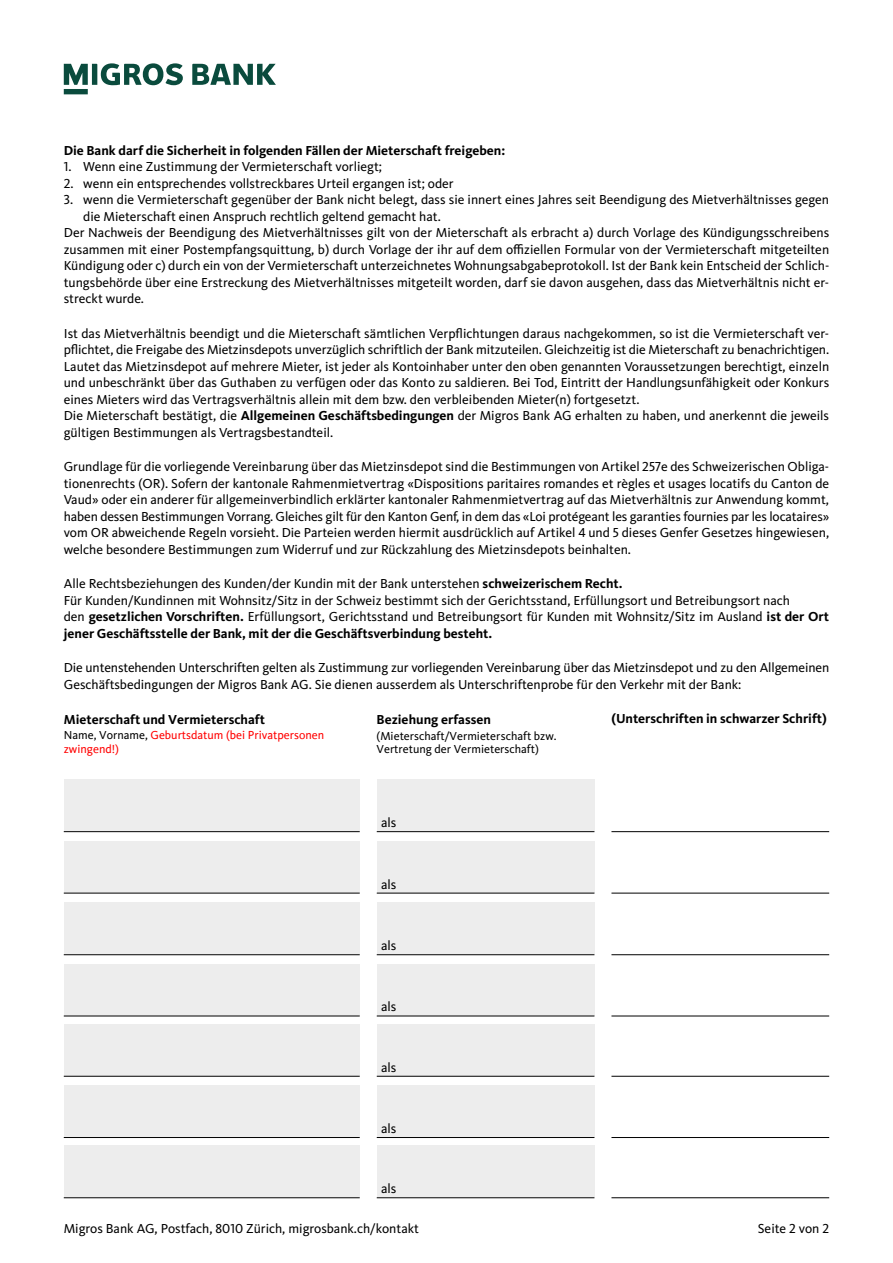
<style>
.page{position:relative;width:893px;height:1263px;background:#fff}
.page>*{position:absolute;margin:0;border:0;box-sizing:border-box;transform-origin:0 0}
.t1{font:13.5px/16.5px "Migrosbank Kievit";color:#000}
.t2{font:700 13.5px "Migrosbank Kievit";color:#000}
.t3{font:12px/13.6px "Migrosbank Kievit";color:#000}
.t4{font:12px/14.4px "Migrosbank Kievit";color:#f00}
.s1{font-weight:700}
.s2{color:#000}
.s3{font-style:inherit}
</style>
<div class="page">
<svg style="left:64px;top:63px;width:212px;height:31px"></svg>
<div style="left:64px;top:779px;width:296px;height:52px;background:#ededed"></div>
<hr style="left:64px;top:831px;width:296px;height:1px;background:#000">
<div style="left:377px;top:779px;width:217px;height:52px;background:#ededed"></div>
<hr style="left:377px;top:831px;width:217px;height:1px;background:#000">
<hr style="left:611px;top:831px;width:218px;height:1px;background:#000">
<div style="left:64px;top:841px;width:296px;height:52px;background:#ededed"></div>
<hr style="left:64px;top:893px;width:296px;height:1px;background:#000">
<div style="left:64px;top:902px;width:296px;height:52px;background:#ededed"></div>
<hr style="left:64px;top:954px;width:296px;height:1px;background:#000">
<div style="left:64px;top:964px;width:296px;height:51px;background:#ededed"></div>
<hr style="left:64px;top:1016px;width:296px;height:1px;background:#000">
<div style="left:64px;top:1024px;width:296px;height:52px;background:#ededed"></div>
<hr style="left:64px;top:1076px;width:296px;height:1px;background:#000">
<div style="left:64px;top:1085px;width:296px;height:52px;background:#ededed"></div>
<hr style="left:64px;top:1137px;width:296px;height:1px;background:#000">
<div style="left:64px;top:1145px;width:296px;height:52px;background:#ededed"></div>
<hr style="left:64px;top:1197px;width:296px;height:1px;background:#000">
<div style="left:377px;top:841px;width:217px;height:52px;background:#ededed"></div>
<hr style="left:377px;top:893px;width:217px;height:1px;background:#000">
<div style="left:377px;top:902px;width:217px;height:52px;background:#ededed"></div>
<hr style="left:377px;top:954px;width:217px;height:1px;background:#000">
<div style="left:377px;top:964px;width:217px;height:51px;background:#ededed"></div>
<hr style="left:377px;top:1016px;width:217px;height:1px;background:#000">
<div style="left:377px;top:1024px;width:217px;height:52px;background:#ededed"></div>
<hr style="left:377px;top:1076px;width:217px;height:1px;background:#000">
<div style="left:377px;top:1085px;width:217px;height:52px;background:#ededed"></div>
<hr style="left:377px;top:1137px;width:217px;height:1px;background:#000">
<div style="left:377px;top:1145px;width:217px;height:52px;background:#ededed"></div>
<hr style="left:377px;top:1197px;width:217px;height:1px;background:#000">
<hr style="left:611px;top:893px;width:218px;height:1px;background:#000">
<hr style="left:611px;top:954px;width:218px;height:1px;background:#000">
<hr style="left:611px;top:1016px;width:218px;height:1px;background:#000">
<hr style="left:611px;top:1076px;width:218px;height:1px;background:#000">
<hr style="left:611px;top:1137px;width:218px;height:1px;background:#000">
<hr style="left:611px;top:1197px;width:218px;height:1px;background:#000">
<p class="t2" style="left:64px;top:142px;width:443px">Die Bank darf die Sicherheit in folgenden Fällen der Mieterschaft freigeben:</p>
<p class="t1" style="left:64px;top:158px;width:320px">1. Wenn eine Zustimmung der Vermieterschaft vorliegt;</p>
<p class="t1" style="left:64px;top:175px;width:391px">2. wenn ein entsprechendes vollstreckbares Urteil ergangen ist; oder</p>
<p class="t1" style="left:64px;top:191px;width:767px">3. wenn die Vermieterschaft gegenüber der Bank nicht belegt, dass sie innert eines Jahres seit Beendigung des Mietverhältnisses gegen</p>
<p class="t1" style="left:83px;top:208px;width:359px">die Mieterschaft einen Anspruch rechtlich geltend gemacht hat.</p>
<p class="t1" style="left:64px;top:224px;width:767px">Der Nachweis der Beendigung des Mietverhältnisses gilt von der Mieterschaft als erbracht a) durch Vorlage des Kündigungsschreibens</p>
<p class="t1" style="left:64px;top:241px;width:767px">zusammen mit einer Postempfangsquittung, b) durch Vorlage der ihr auf dem offiziellen Formular von der Vermieterschaft mitgeteilten</p>
<p class="t1" style="left:64px;top:257px;width:767px">Kündigung oder c) durch ein von der Vermieterschaft unterzeichnetes Wohnungsabgabeprotokoll. Ist der Bank kein Entscheid der Schlich-</p>
<p class="t1" style="left:64px;top:274px;width:767px">tungsbehörde über eine Erstreckung des Mietverhältnisses mitgeteilt worden, darf sie davon ausgehen, dass das Mietverhältnis nicht er-</p>
<p class="t1" style="left:64px;top:290px;width:82px">streckt wurde.</p>
<p class="t1" style="left:64px;top:325px;width:767px">Ist das Mietverhältnis beendigt und die Mieterschaft sämtlichen Verpflichtungen daraus nachgekommen, so ist die Vermieterschaft ver&shy;pflichtet, die Freigabe des Mietzinsdepots unverzüglich schriftlich der Bank mitzuteilen. Gleichzeitig ist die Mieterschaft zu benachrichtigen.<br>Lautet das Mietzinsdepot auf mehrere Mieter, ist jeder als Kontoinhaber unter den oben genannten Voraussetzungen berechtigt, einzeln und unbeschränkt über das Guthaben zu verfügen oder das Konto zu saldieren. Bei Tod, Eintritt der Handlungsunfähigkeit oder Konkurs eines Mieters wird das Vertragsverhältnis allein mit dem bzw. den verbleibenden Mieter(n) fortgesetzt.<br>Die Mieterschaft bestätigt, die <span class="s1">Allgemeinen Geschäftsbedingungen</span> der Migros Bank AG erhalten zu haben, und anerkennt die jeweils gültigen Bestimmungen als Vertragsbestandteil.</p>
<p class="t1" style="left:64px;top:458px;width:767px;text-align:justify">Grundlage für die vorliegende Vereinbarung über das Mietzinsdepot sind die Bestimmungen von Artikel 257e des Schweizerischen Obliga&shy;tionenrechts (OR). Sofern der kantonale Rahmenmietvertrag «Dispositions paritaires romandes et règles et usages locatifs du Canton de Vaud» oder ein anderer für allgemeinverbindlich erklärter kantonaler Rahmenmietvertrag auf das Mietverhältnis zur Anwendung kommt, haben dessen Bestimmungen Vorrang. Gleiches gilt für den Kanton Genf, in dem das «Loi protégeant les garanties fournies par les locataires» vom OR abweichende Regeln vorsieht. Die Parteien werden hiermit ausdrücklich auf Artikel 4 und 5 dieses Genfer Gesetzes hingewiesen, welche besondere Bestimmungen zum Widerruf und zur Rückzahlung des Mietzinsdepots beinhalten.</p>
<p class="t1" style="left:64px;top:575px;width:767px">Alle Rechtsbeziehungen des Kunden/der Kundin mit der Bank unterstehen <span class="s1">schweizerischem Recht.<br></span>Für Kunden/Kundinnen mit Wohnsitz/Sitz in der Schweiz bestimmt sich der Gerichtsstand, Erfüllungsort und Betreibungsort nach<br>den <span class="s1">gesetzlichen Vorschriften.</span> Erfüllungsort, Gerichtsstand und Betreibungsort für Kunden mit Wohnsitz/Sitz im Ausland <span class="s1">ist der Ort jener Geschäftsstelle der Bank, mit der die Geschäftsverbindung besteht.</span></p>
<p class="t1" style="left:64px;top:659px;width:767px">Die untenstehenden Unterschriften gelten als Zustimmung zur vorliegenden Vereinbarung über das Mietzinsdepot und zu den Allgemeinen<br>Geschäftsbedingungen der Migros Bank AG. Sie dienen ausserdem als Unterschriftenprobe für den Verkehr mit der Bank:</p>
<p class="t2" style="left:64px;top:711px;width:203px">Mieterschaft und Vermieterschaft</p>
<p class="t4" style="left:64px;top:728px;width:262px"><span class="s2">Name, Vorname,</span> <span class="s3">Geburtsdatum</span> (bei Privatpersonen zwingend!)</p>
<p class="t2" style="left:377px;top:711px;width:116px">Beziehung erfassen</p>
<p class="t3" style="left:377px;top:729px;width:182px">(Mieterschaft/Vermieter schaft bzw.<br>Vertretung der Vermieterschaft)</p>
<p class="t1" style="left:381px;top:814px;width:17px">als</p>
<p class="t1" style="left:381px;top:876px;width:17px">als</p>
<p class="t1" style="left:381px;top:937px;width:17px">als</p>
<p class="t1" style="left:381px;top:999px;width:17px">als</p>
<p class="t1" style="left:381px;top:1059px;width:17px">als</p>
<p class="t1" style="left:381px;top:1120px;width:17px">als</p>
<p class="t1" style="left:381px;top:1180px;width:17px">als</p>
<p class="t2" style="left:611px;top:711px;width:217px">(Unterschriften in schwarzer Schrift)</p>
<p class="t1" style="left:64px;top:1220px;width:357px">Migros Bank AG, Postfach, 8010 Zürich, migrosbank.ch/kontakt</p>
<p class="t1" style="left:758px;top:1220px;width:73px">Seite 2 von 2</p>
</div>
